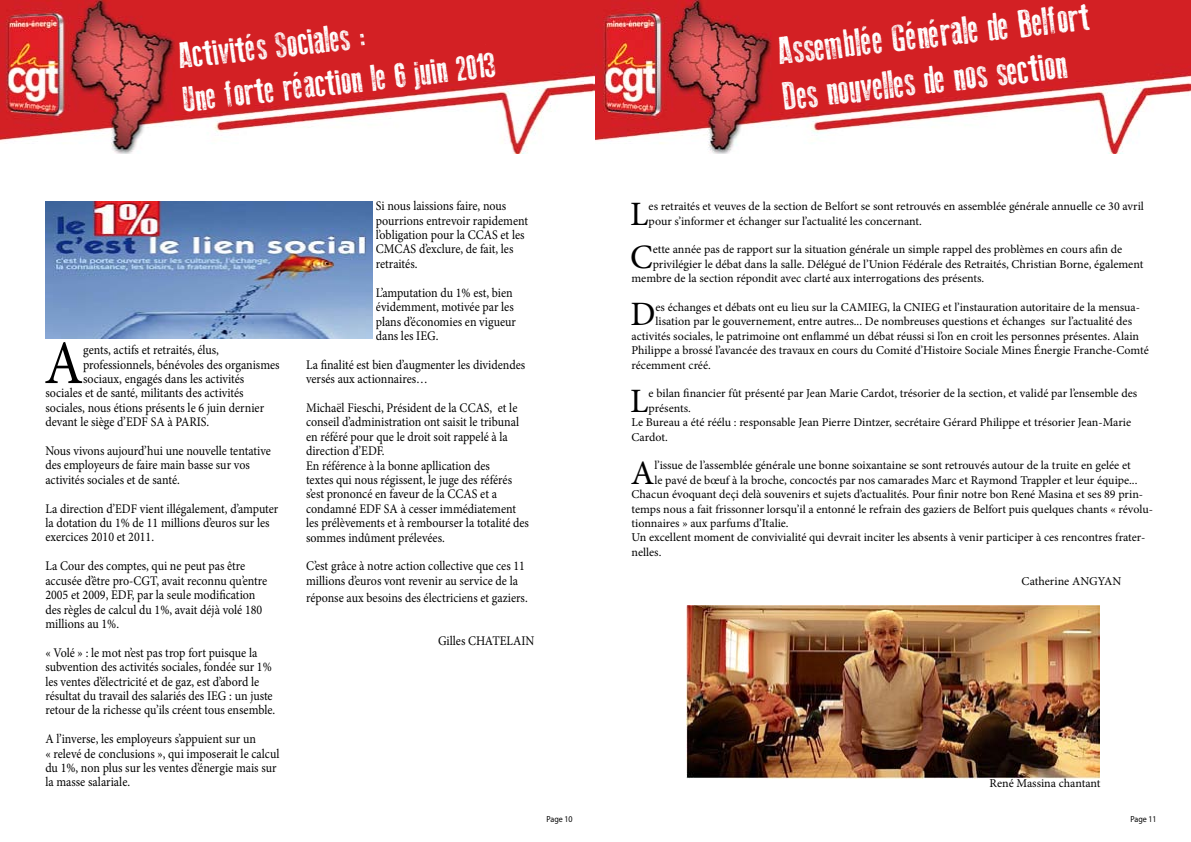
<style>
.page{position:relative;width:1191px;height:842px;background:#fff}
.page>*{position:absolute;margin:0;border:0;box-sizing:border-box;transform-origin:0 0}
.t1{font:61.9px "Minion Pro";color:#000;scale:.91 1}
.t2{font:38px/45.8px "Old Press";color:#fff}
.t3{font:36px/42.6px "Old Press";color:#fff}
.t4{font:34.2px "Minion Pro";color:#000}
.t5{font:13.2px/14.4px "Minion Pro";color:#000;scale:.91 1}
.t6{font:12px/14.4px "Minion Pro";color:#000}
.t7{font:8.8px "Myriad Pro";color:#000;scale:.91 1}
</style>
<div class="page">
<img style="left:0;top:0;width:1191px;height:153px">
<img style="left:686px;top:605px;width:414px;height:173px">
<img style="left:46px;top:202px;width:326px;height:137px">
<h3 class="t3" style="left:176px;top:35px;width:316px;rotate:-6deg">Activités Sociales :<br>Une forte réaction le 6 juin 2013</h3>
<h2 class="t2" style="left:776px;top:28px;width:315px;rotate:-6deg">Assemblée Générale de Belfort<br>Des nouvelles de nos section</h2>
<h1 class="t1" style="left:44px;top:322px;width:44px">A</h1>
<p class="t5" style="left:83px;top:343px;width:151px">gents, actifs et retraités, élus,</p>
<p class="t5" style="left:83px;top:357px;width:217px">professionnels, bénévoles des organismes</p>
<p class="t5" style="left:83px;top:372px;width:179px">sociaux, engagés dans les activités</p>
<p class="t5" style="left:45px;top:386px;width:219px">sociales et de santé, militants des activités</p>
<p class="t5" style="left:45px;top:400px;width:242px">sociales, nous étions présents le 6 juin dernier</p>
<p class="t5" style="left:45px;top:415px;width:182px">devant le siège d’EDF SA à PARIS.</p>
<p class="t5" style="left:45px;top:444px;width:249px">Nous vivons aujourd’hui une nouvelle tentative des employeurs de faire main basse sur vos activités sociales et de santé.</p>
<p class="t5" style="left:45px;top:501px;width:257px">La direction d’EDF vient illégalement, d’amputer la dotation du 1% de 11 millions d’euros sur les exercices 2010 et 2011.</p>
<p class="t5" style="left:45px;top:559px;width:245px">La Cour des comptes, qui ne peut pas être accusée d’être pro-CGT, avait reconnu qu’entre 2005 et 2009, EDF, par la seule modification des règles de calcul du 1%, avait déjà volé 180 millions au 1%.</p>
<p class="t5" style="left:45px;top:645px;width:254px">« Volé » : le mot n’est pas trop fort puisque la subvention des activités sociales, fondée sur 1% les ventes d’électricité et de gaz, est d’abord le résultat du travail des salariés des IEG : un juste retour de la richesse qu’ils créent tous ensemble.</p>
<p class="t5" style="left:45px;top:732px;width:259px">A l’inverse, les employeurs s’appuient sur un<br>« relevé de conclusions », qui imposerait le calcul du 1%, non plus sur les ventes d’énergie mais sur la masse salariale.</p>
<p class="t5" style="left:376px;top:199px;width:169px">Si nous laissions faire, nous pourrions entrevoir rapidement l’obligation pour la CCAS et les<br>CMCAS d’exclure, de fait, les retraités.</p>
<p class="t5" style="left:376px;top:285px;width:156px">L’amputation du 1% est, bien évidemment, motivée par les plans d’économies en vigueur dans les IEG.</p>
<p class="t5" style="left:306px;top:357px;width:242px">La finalité est bien d’augmenter les dividendes versés aux actionnaires…</p>
<p class="t5" style="left:306px;top:401px;width:246px">Michaël Fieschi, Président de la CCAS, et le conseil d’administration ont saisit le tribunal en référé pour que le droit soit rappelé à la direction d’EDF.<br>En référence à la bonne apllication des<br>textes qui nous régissent, le juge des référés s’est prononcé en faveur de la CCAS et a condamné EDF SA à cesser immédiatement les prélèvements et à rembourser la totalité des sommes indûment prélevées.</p>
<p class="t5" style="left:306px;top:559px;width:242px">C’est grâce à notre action collective que ces 11 millions d’euros vont revenir au service de la</p>
<p class="t5" style="left:306px;top:590px;width:245px">réponse aux besoins des électriciens et gaziers.</p>
<p class="t5" style="left:438px;top:633px;width:107px">Gilles CHATELAIN</p>
<h3 class="t4" style="left:630px;top:191px;width:20px">L</h3>
<p class="t6" style="left:648px;top:199px;width:497px">es retraités et veuves de la section de Belfort se sont retrouvés en assemblée générale annuelle ce 30 avril pour s’informer et échanger sur l’actualité les concernant.</p>
<h3 class="t4" style="left:630px;top:234px;width:24px">C</h3>
<p class="t6" style="left:652px;top:242px;width:471px">ette année pas de rapport sur la situation générale un simple rappel des problèmes en cours afin de</p>
<p class="t6" style="left:652px;top:257px;width:492px">privilégier le débat dans la salle. Délégué de l’Union Fédérale des Retraités, Christian Borne, également</p>
<p class="t6" style="left:631px;top:271px;width:354px">membre de la section répondit avec clarté aux interrogations des présents.</p>
<h3 class="t4" style="left:630px;top:292px;width:27px">D</h3>
<p class="t6" style="left:655px;top:300px;width:486px">es échanges et débats ont eu lieu sur la CAMIEG, la CNIEG et l’instauration autoritaire de la mensua-</p>
<p class="t6" style="left:655px;top:314px;width:478px">lisation par le gouvernement, entre autres... De nombreuses questions et échanges sur l’actualité des</p>
<p class="t6" style="left:631px;top:329px;width:509px">activités sociales, le patrimoine ont enflammé un débat réussi si l’on en croit les personnes présentes. Alain</p>
<p class="t6" style="left:631px;top:343px;width:519px">Philippe a brossé l’avancée des travaux en cours du Comité d’Histoire Sociale Mines Énergie Franche-Comté</p>
<p class="t6" style="left:631px;top:358px;width:81px">récemment créé.</p>
<h3 class="t4" style="left:630px;top:378px;width:20px">L</h3>
<p class="t6" style="left:648px;top:386px;width:490px">e bilan financier fût présenté par Jean Marie Cardot, trésorier de la section, et validé par l’ensemble des</p>
<p class="t6" style="left:648px;top:401px;width:44px">présents.</p>
<p class="t6" style="left:631px;top:415px;width:501px">Le Bureau a été réélu : responsable Jean Pierre Dintzer, secrétaire Gérard Philippe et trésorier Jean-Marie</p>
<p class="t6" style="left:631px;top:430px;width:38px">Cardot.</p>
<h3 class="t4" style="left:631px;top:450px;width:25px">A</h3>
<p class="t6" style="left:654px;top:458px;width:478px">l’issue de l’assemblée générale une bonne soixantaine se sont retrouvés autour de la truite en gelée et</p>
<p class="t6" style="left:654px;top:473px;width:484px">le pavé de bœuf à la broche, concoctés par nos camarades Marc et Raymond Trappler et leur équipe...</p>
<p class="t6" style="left:631px;top:487px;width:513px">Chacun évoquant deçi delà souvenirs et sujets d’actualités. Pour finir notre bon René Masina et ses 89 prin-</p>
<p class="t6" style="left:631px;top:502px;width:523px">temps nous a fait frissonner lorsqu’il a entonné le refrain des gaziers de Belfort puis quelques chants « révolu-</p>
<p class="t6" style="left:631px;top:516px;width:159px">tionnaires » aux parfums d’Italie.</p>
<p class="t6" style="left:631px;top:530px;width:515px">Un excellent moment de convivialité qui devrait inciter les absents à venir participer à ces rencontres frater-</p>
<p class="t6" style="left:631px;top:545px;width:31px">nelles.</p>
<p class="t6" style="left:1021px;top:574px;width:101px">Catherine ANGYAN</p>
<p class="t6" style="left:989px;top:776px;width:112px">René Massina chantant</p>
<p class="t7" style="left:546px;top:814px;width:30px">Page 10</p>
<p class="t7" style="left:1130px;top:814px;width:30px">Page 11</p>
</div>
